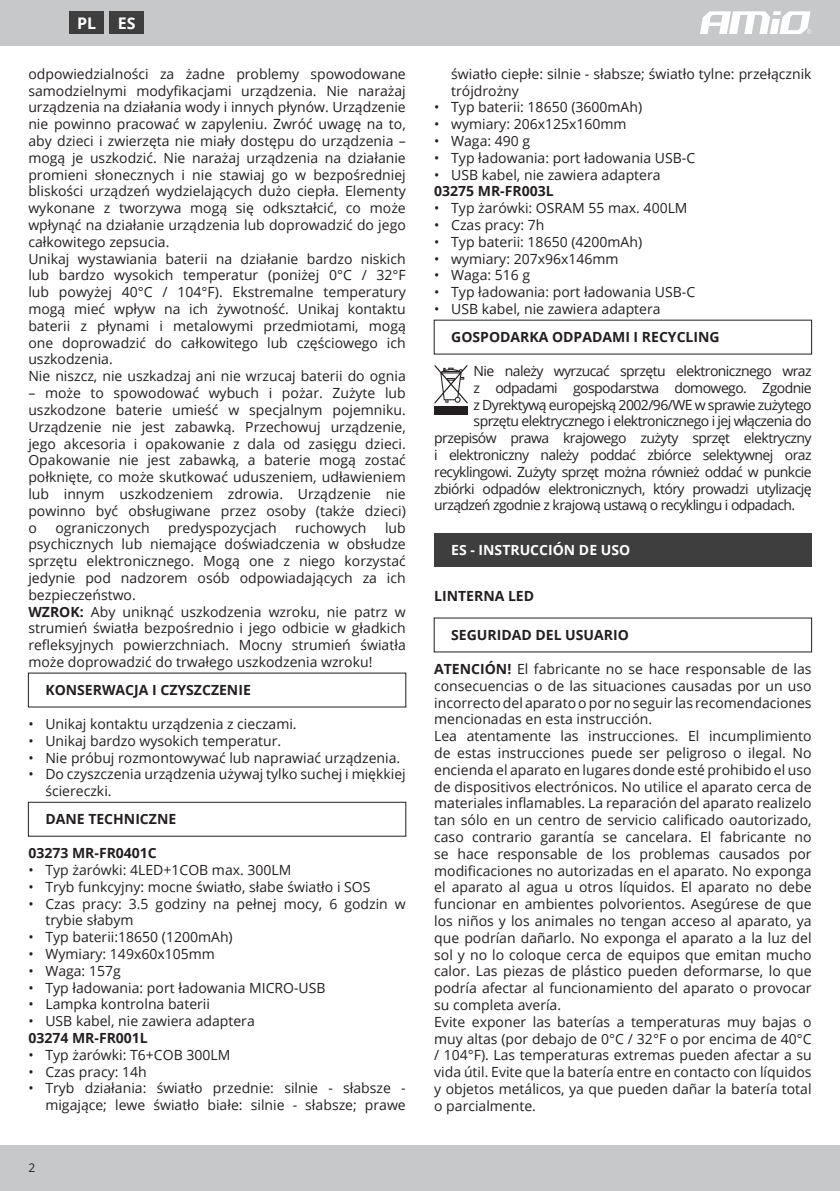
<style>
.page{position:relative;width:840px;height:1191px;background:#fff}
.page>*{position:absolute;margin:0;border:0;box-sizing:border-box;transform-origin:0 0}
.Jezyk_Ikona{font:700 16px "Open Sans";color:#fff}
.Tekst{font:14px/16.8px "Open Sans";color:#231f20;text-align:justify}
.Tekst-2{font:14px "Open Sans";letter-spacing:-.04em;color:#231f20}
.Nagłówek_ROZDZIAŁU{font:700 14px "Open Sans";color:#231f20}
.Tekst-3{font:700 14px "Open Sans";color:#231f20}
.Jezyk{font:700 14px "Open Sans";color:#fff}
.Nazwa_produktu{font:700 14px "Open Sans";color:#231f20}
.t1{font:12px "Open Sans";color:#231f20}
.s1{font-weight:700}
</style>
<div class="page">
<div style="left:0;top:0;width:839px;height:45px;background:#c7c8ca"></div>
<div style="left:0;top:1145px;width:839px;height:46px;background:#c7c8ca"></div>
<svg style="left:700px;top:11px;width:111px;height:23px"></svg>
<div style="left:28px;top:801px;width:378px;height:35px;border:1px solid #231f20"></div>
<div style="left:434px;top:533px;width:377px;height:34px;background:#3e3e3f"></div>
<svg style="left:434px;top:365px;width:33px;height:38px"></svg>
<div style="left:434px;top:406px;width:33px;height:8px;background:#231f20"></div>
<div style="left:70px;top:11px;width:34px;height:23px;background:#3e3e3f"></div>
<div style="left:110px;top:11px;width:34px;height:23px;background:#3e3e3f"></div>
<p class="Jezyk_Ikona" style="left:77px;top:12px;width:21px">PL</p>
<p class="Jezyk_Ikona" style="left:118px;top:12px;width:19px">ES</p>
<p class="Tekst" style="left:28px;top:65px;width:379px">odpowiedzialności za żadne problemy spowodowane samodzielnymi modyfikacjami urządzenia. Nie narażaj urządzenia na działania wody i innych płynów. Urządzenie nie powinno pracować w zapyleniu. Zwróć uwagę na to, aby dzieci i zwierzęta nie miały dostępu do urządzenia – mogą je uszkodzić. Nie narażaj urządzenia na działanie promieni słonecznych i nie stawiaj go w bezpośredniej bliskości urządzeń wydzielających dużo ciepła. Elementy wykonane z tworzywa mogą się odkształcić, co może wpłynąć na działanie urządzenia lub doprowadzić do jego całkowitego zepsucia.</p>
<p class="Tekst" style="left:28px;top:250px;width:379px">Unikaj wystawiania baterii na działanie bardzo niskich lub bardzo wysokich temperatur (poniżej 0°C / 32°F lub powyżej 40°C / 104°F). Ekstremalne temperatury mogą mieć wpływ na ich żywotność. Unikaj kontaktu baterii z płynami i metalowymi przedmiotami, mogą one doprowadzić do całkowitego lub częściowego ich uszkodzenia.</p>
<p class="Tekst" style="left:28px;top:367px;width:379px">Nie niszcz, nie uszkadzaj ani nie wrzucaj baterii do ognia</p>
<p class="Tekst" style="left:28px;top:384px;width:379px">– może to spowodować wybuch i pożar. Zużyte lub uszkodzone baterie umieść w specjalnym pojemniku.<br>Urządzenie nie jest zabawką. Przechowuj urządzenie, jego akcesoria i opakowanie z dala od zasięgu dzieci.<br>Opakowanie nie jest zabawką, a baterie mogą zostać połknięte, co może skutkować uduszeniem, udławieniem lub innym uszkodzeniem zdrowia. Urządzenie nie powinno być obsługiwane przez osoby (także dzieci) o</p>
<p class="Tekst" style="left:28px;top:519px;width:379px;text-indent:356px">lub psychicznych lub niemające doświadczenia w obsłudze sprzętu elektronicznego. Mogą one z niego korzystać jedynie pod nadzorem osób odpowiadających za ich bezpieczeństwo.</p>
<p class="Tekst" style="left:28px;top:603px;width:379px"><span class="s1">WZROK:</span> Aby uniknąć uszkodzenia wzroku, nie patrz w strumień światła bezpośrednio i jego odbicie w gładkich refleksyjnych powierzchniach. Mocny strumień światła może doprowadzić do trwałego uszkodzenia wzroku!</p>
<p class="Nagłówek_ROZDZIAŁU" style="left:45px;top:680px;width:207px">KONSERWACJA I CZYSZCZENIE</p>
<p class="Tekst" style="left:28px;top:715px;width:270px">• Unikaj kontaktu urządzenia z cieczami.</p>
<p class="Tekst" style="left:28px;top:732px;width:254px">• Unikaj bardzo wysokich temperatur.</p>
<p class="Tekst" style="left:28px;top:748px;width:373px">• Nie próbuj rozmontowywać lub naprawiać urządzenia.</p>
<p class="Tekst" style="left:45px;top:765px;width:362px;text-indent:-17px">• Do czyszczenia urządzenia używaj tylko suchej i miękkiej ściereczki.</p>
<p class="Nagłówek_ROZDZIAŁU" style="left:45px;top:809px;width:132px">DANE TECHNICZNE</p>
<p class="Tekst-3" style="left:28px;top:843px;width:130px">03273 MR-FR0401C</p>
<p class="Tekst" style="left:28px;top:861px;width:264px">• Typ żarówki: 4LED+1COB max. 300LM</p>
<p class="Tekst" style="left:28px;top:878px;width:343px">• Tryb funkcyjny: mocne światło, słabe światło i SOS</p>
<p class="Tekst" style="left:45px;top:894px;width:362px;text-indent:-17px">• Czas pracy: 3.5 godziny na pełnej mocy, 6 godzin w trybie słabym</p>
<p class="Tekst" style="left:28px;top:928px;width:206px">• Typ baterii:18650 (1200mAh)</p>
<p class="Tekst" style="left:28px;top:945px;width:188px">• Wymiary: 149x60x105mm</p>
<p class="Tekst" style="left:28px;top:962px;width:94px">• Waga: 157g</p>
<p class="Tekst" style="left:28px;top:978px;width:298px">• Typ ładowania: port ładowania MICRO-USB</p>
<p class="Tekst" style="left:28px;top:995px;width:183px">• Lampka kontrolna baterii</p>
<p class="Tekst" style="left:28px;top:1012px;width:228px">• USB kabel, nie zawiera adaptera</p>
<p class="Tekst-3" style="left:28px;top:1028px;width:121px">03274 MR-FR001L</p>
<p class="Tekst" style="left:28px;top:1046px;width:203px">• Typ żarówki: T6+COB 300LM</p>
<p class="Tekst" style="left:28px;top:1062px;width:120px">• Czas pracy: 14h</p>
<p class="Tekst" style="left:28px;top:1079px;width:379px;text-align:right">• Tryb działania: światło przednie: silnie - słabsze - migające; lewe światło białe: silnie - słabsze; prawe</p>
<p class="Tekst" style="left:55px;top:519px;width:96px">ograniczonych</p>
<p class="Tekst" style="left:168px;top:519px;width:110px">predyspozycjach</p>
<p class="Tekst" style="left:295px;top:519px;width:73px">ruchowych</p>
<p class="t1" style="left:28px;top:1159px;width:8px">2</p>
<p class="Tekst" style="left:451px;top:65px;width:362px">światło ciepłe: silnie - słabsze; światło tylne: przełącznik trójdrożny</p>
<p class="Tekst" style="left:434px;top:99px;width:209px">• Typ baterii: 18650 (3600mAh)</p>
<p class="Tekst" style="left:434px;top:115px;width:194px">• wymiary: 206x125x160mm</p>
<p class="Tekst" style="left:434px;top:132px;width:97px">• Waga: 490 g</p>
<p class="Tekst" style="left:434px;top:149px;width:262px">• Typ ładowania: port ładowania USB-C</p>
<p class="Tekst" style="left:434px;top:166px;width:228px">• USB kabel, nie zawiera adaptera</p>
<p class="Tekst-3" style="left:434px;top:181px;width:121px">03275 MR-FR003L</p>
<p class="Tekst" style="left:434px;top:199px;width:255px">• Typ żarówki: OSRAM 55 max. 400LM</p>
<p class="Tekst" style="left:434px;top:216px;width:112px">• Czas pracy: 7h</p>
<p class="Tekst" style="left:434px;top:233px;width:209px">• Typ baterii: 18650 (4200mAh)</p>
<p class="Tekst" style="left:434px;top:250px;width:186px">• wymiary: 207x96x146mm</p>
<p class="Tekst" style="left:434px;top:267px;width:97px">• Waga: 516 g</p>
<p class="Tekst" style="left:434px;top:283px;width:262px">• Typ ładowania: port ładowania USB-C</p>
<p class="Tekst" style="left:434px;top:300px;width:228px">• USB kabel, nie zawiera adaptera</p>
<p class="Nagłówek_ROZDZIAŁU" style="left:451px;top:327px;width:270px">GOSPODARKA ODPADAMI I RECYCLING</p>
<p class="Tekst-2" style="left:473px;top:361px;width:339px">Nie należy wyrzucać sprzętu elektronicznego wraz</p>
<p class="Tekst-2" style="left:473px;top:378px;width:339px">z odpadami gospodarstwa domowego. Zgodnie</p>
<p class="Tekst-2" style="left:473px;top:395px;width:339px">z Dyrektywą europejską 2002/96/WE w sprawie zużytego</p>
<p class="Tekst-2" style="left:473px;top:412px;width:339px">sprzętu elektrycznego i elektronicznego i jej włączenia do</p>
<p class="Tekst-2" style="left:434px;top:428px;width:379px">przepisów prawa krajowego zużyty sprzęt elektryczny</p>
<p class="Tekst-2" style="left:434px;top:445px;width:379px">i elektroniczny należy poddać zbiórce selektywnej oraz</p>
<p class="Tekst-2" style="left:434px;top:462px;width:379px">recyklingowi. Zużyty sprzęt można również oddać w punkcie</p>
<p class="Tekst-2" style="left:434px;top:479px;width:379px">zbiórki odpadów elektronicznych, który prowadzi utylizację</p>
<p class="Tekst-2" style="left:434px;top:496px;width:362px">urządzeń zgodnie z krajową ustawą o recyklingu i odpadach.</p>
<p class="Jezyk" style="left:451px;top:540px;width:180px">ES - INSTRUCCIÓN DE USO</p>
<p class="Nazwa_produktu" style="left:434px;top:585px;width:101px">LINTERNA LED</p>
<p class="Nagłówek_ROZDZIAŁU" style="left:451px;top:625px;width:179px">SEGURIDAD DEL USUARIO</p>
<p class="Tekst" style="left:434px;top:660px;width:379px"><span class="s1">ATENCIÓN!</span> El fabricante no se hace responsable de las consecuencias o de las situaciones causadas por un uso incorrecto del aparato o por no seguir las recomendaciones mencionadas en esta instrucción.</p>
<p class="Tekst" style="left:434px;top:727px;width:379px">Lea atentamente las instrucciones. El incumplimiento de estas instrucciones puede ser peligroso o ilegal. No encienda el aparato en lugares donde esté prohibido el uso de dispositivos electrónicos. No utilice el aparato cerca de materiales inflamables. La reparación del aparato realizelo tan sólo en un centro de servicio calificado oautorizado, caso contrario garantía se cancelara. El fabricante no se hace responsable de los problemas causados por modificaciones no autorizadas en el aparato. No exponga el aparato al agua u otros líquidos. El aparato no debe funcionar en ambientes polvorientos. Asegúrese de que los niños y los animales no tengan acceso al aparato, ya que podrían dañarlo. No exponga el aparato a la luz del sol y no lo coloque cerca de equipos que emitan mucho calor. Las piezas de plástico pueden deformarse, lo que podría afectar al funcionamiento del aparato o provocar su completa avería.</p>
<p class="Tekst" style="left:434px;top:1013px;width:379px">Evite exponer las baterías a temperaturas muy bajas o muy altas (por debajo de 0°C / 32°F o por encima de 40°C / 104°F). Las temperaturas extremas pueden afectar a su vida útil. Evite que la batería entre en contacto con líquidos y objetos metálicos, ya que pueden dañar la batería total o parcialmente.</p>
</div>
